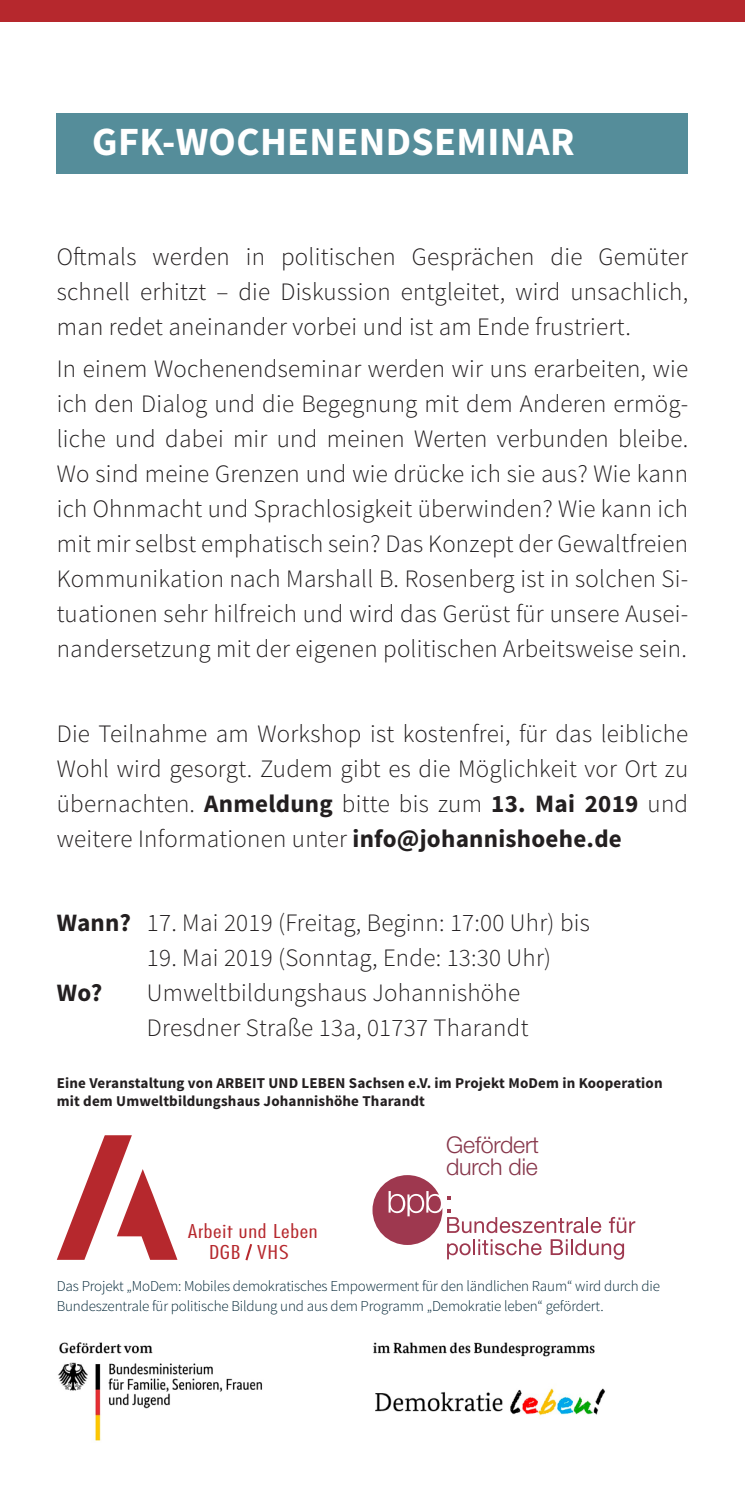
<style>
.page{position:relative;width:745px;height:1489px;background:#fff}
.page>*{position:absolute;margin:0;border:0;box-sizing:border-box;transform-origin:0 0}
.t1{font:700 40px "Source Sans Pro";letter-spacing:.01em;color:#fff}
.t2{font:300 25px/35px "Source Sans Pro";letter-spacing:.01em;color:#231f20;text-align:justify}
.t3{font:700 25px "Source Sans Pro";color:#231f20}
.t4{font:300 23.25px/21.8px "Helvetica Neue";letter-spacing:-.01em;color:#87374b}
.t5{font:300 condensed 18.5px/21.2px "Futura";letter-spacing:.03em;color:#b6282d;text-align:center;scale:1.33 1}
.t6{font:300 15px/20px "Source Sans Pro";letter-spacing:-.01em;color:#042738}
.t7{font:700 15px/18px "Source Sans Pro";letter-spacing:.01em;color:#231f20}
.s1{font-weight:700}
</style>
<div class="page">
<div style="left:57px;top:113px;width:630px;height:60px;background:#558d9a"></div>
<svg style="left:57px;top:1135px;width:120px;height:124px"></svg>
<svg style="left:245px;top:1244px;width:8px;height:17px"></svg>
<svg style="left:372px;top:1175px;width:263px;height:84px"></svg>
<img style="left:58px;top:1342px;width:205px;height:99px">
<img style="left:373px;top:1342px;width:232px;height:74px">
<div style="left:0;top:0;width:744px;height:21px;background:#b6282d"></div>
<h1 class="t1" style="left:92px;top:116px;width:483px">GFK-Wochenendseminar</h1>
<p class="t2" style="left:57px;top:239px;width:632px">Oftmals werden in politischen Gesprächen die Gemüter schnell erhitzt – die Diskussion entgleitet, wird unsachlich, man redet aneinander vorbei und ist am Ende frustriert.</p>
<p class="t2" style="left:57px;top:351px;width:632px">In einem Wochenendseminar werden wir uns erarbeiten, wie ich den Dialog und die Begegnung mit dem Anderen ermög&shy;liche und dabei mir und meinen Werten verbunden bleibe.<br>Wo sind meine Grenzen und wie drücke ich sie aus? Wie kann ich Ohnmacht und Sprachlosigkeit überwinden? Wie kann ich mit mir selbst emphatisch sein? Das Konzept der Gewaltfreien Kommunikation nach Marshall B. Rosenberg ist in solchen Si&shy;tuationen sehr hilfreich und wird das Gerüst für unsere Ausei&shy;nandersetzung mit der eigenen politischen Arbeitsweise sein.</p>
<p class="t2" style="left:57px;top:716px;width:632px">Die Teilnahme am Workshop ist kostenfrei, für das leibliche Wohl wird gesorgt. Zudem gibt es die Möglichkeit vor Ort zu übernachten. <span class="s1">Anmeldung</span> bitte bis zum <span class="s1">13. Mai 2019</span> und weitere Informationen unter <span class="s1">info@johannishoehe.de</span></p>
<p class="t2" style="left:57px;top:905px;width:534px"><span class="s1">Wann?</span> 17. Mai 2019 (Freitag, Beginn: 17:00 Uhr) bis</p>
<p class="t2" style="left:147px;top:940px;width:405px">19. Mai 2019 (Sonntag, Ende: 13:30 Uhr)</p>
<p class="t3" style="left:57px;top:976px;width:47px">Wo?</p>
<p class="t2" style="left:147px;top:975px;width:383px">Umweltbildungshaus Johannishöhe<br>Dresdner Straße 13a, 01737 Tharandt</p>
<p class="t7" style="left:57px;top:1074px;width:607px">Eine Veranstaltung von ARBEIT UND LEBEN Sachsen e.V. im Projekt MoDem in Kooperation mit dem Umweltbildungshaus Johannishöhe Tharandt</p>
<p class="t4" style="left:446px;top:1132px;width:94px">Gefördert durch die</p>
<p class="t5" style="left:188px;top:1220px;width:99px">Arbeit und Leben<br>DGB VHS</p>
<p class="t6" style="left:57px;top:1276px;width:604px">Das Projekt „MoDem: Mobiles demokratisches Empowerment für den ländlichen Raum“ wird durch die<br>Bundeszentrale für politische Bildung und aus dem Programm „Demokratie leben“ gefördert.</p>
</div>
